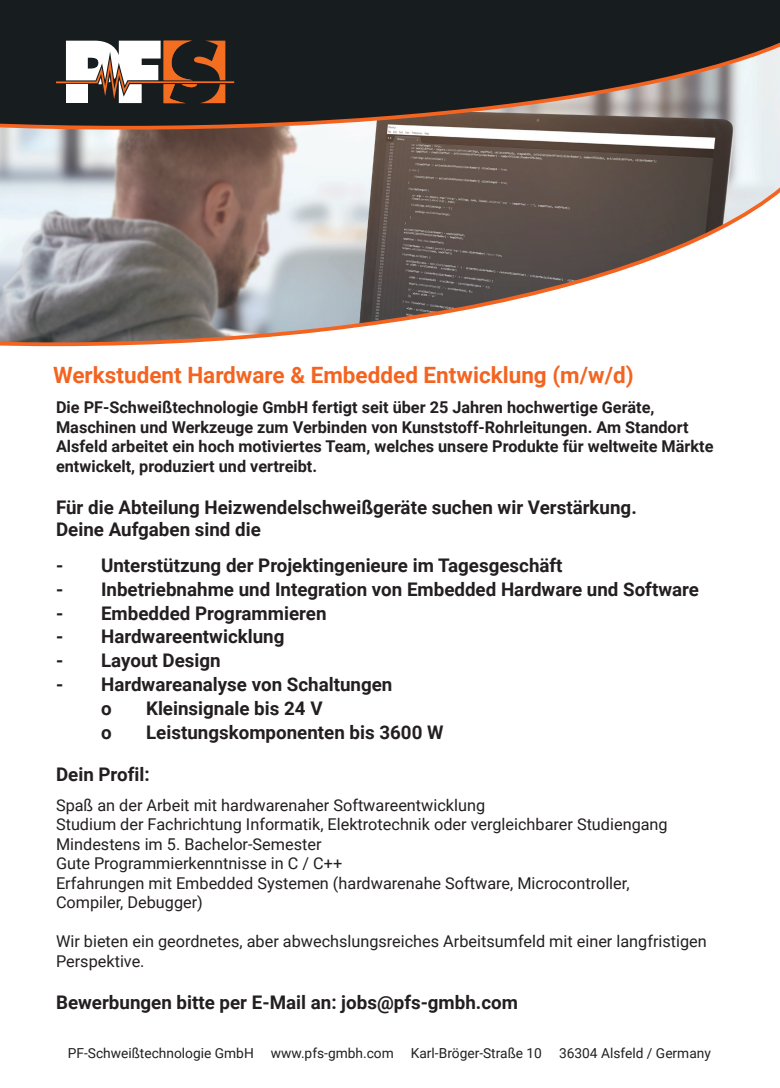
<style>
.page{position:relative;width:780px;height:1088px;background:#fff}
.page>*{position:absolute;margin:0;border:0;box-sizing:border-box;transform-origin:0 0}
.t1{font:700 22.5px "Roboto";color:#f36421}
.t2{font:700 18.75px/22.5px "Roboto";color:#231f20}
.t3{font:16.25px/19.5px "Roboto";color:#231f20}
.t4{font:700 16.25px/19.5px "Roboto";color:#231f20}
.t5{font:13.75px "Roboto";color:#231f20}
</style>
<div class="page">
<svg style="left:0;top:130px;width:779px;height:217px"></svg>
<svg style="left:0;top:0;width:779px;height:130px;background:#363434"></svg>
<svg style="left:56px;top:41px;width:178px;height:62px"></svg>
<p class="t1" style="left:53px;top:360px;width:582px">Werkstudent Hardware &amp; Embedded Entwicklung (m/w/d)</p>
<p class="t4" style="left:56px;top:397px;width:659px">Die PF-Schweißtechnologie GmbH fertigt seit über 25 Jahren hochwertige Geräte, Maschinen und Werkzeuge zum Verbinden von Kunststoff-Rohrleitungen. Am Standort Alsfeld arbeitet ein hoch motiviertes Team, welches unsere Produkte für weltweite Märkte entwickelt, produziert und vertreibt.</p>
<p class="t2" style="left:56px;top:495px;width:582px">Für die Abteilung Heizwendelschweißgeräte suchen wir Verstärkung.<br>Deine Aufgaben sind die</p>
<p class="t2" style="left:56px;top:553px;width:508px">- Unterstützung der Projektingenieure im Tagesgeschäft</p>
<p class="t2" style="left:56px;top:577px;width:644px">- Inbetriebnahme und Integration von Embedded Hardware und Software</p>
<p class="t2" style="left:56px;top:601px;width:272px">- Embedded Programmieren</p>
<p class="t2" style="left:56px;top:625px;width:230px">- Hardwareentwicklung</p>
<p class="t2" style="left:56px;top:649px;width:166px">- Layout Design</p>
<p class="t2" style="left:101px;top:672px;width:293px;line-height:23.8px;text-indent:-45px">- Hardwareanalyse von Schaltungen o</p>
<p class="t2" style="left:146px;top:696px;width:178px">Kleinsignale bis 24 V</p>
<p class="t2" style="left:101px;top:720px;width:12px">o</p>
<p class="t2" style="left:146px;top:720px;width:299px">Leistungskomponenten bis 3600 W</p>
<p class="t2" style="left:56px;top:762px;width:95px">Dein Profil:</p>
<p class="t3" style="left:56px;top:794px;width:613px">Spaß an der Arbeit mit hardwarenaher Softwareentwicklung<br>Studium der Fachrichtung Informatik, Elektrotechnik oder vergleichbarer Studiengang Mindestens im 5. Bachelor-Semester<br>Gute Programmierkenntnisse in C / C++<br>Erfahrungen mit Embedded Systemen (hardwarenahe Software, Microcontroller, Compiler, Debugger)</p>
<p class="t3" style="left:56px;top:931px;width:652px">Wir bieten ein geordnetes, aber abwechslungsreiches Arbeitsumfeld mit einer langfristigen<br>Perspektive.</p>
<p class="t2" style="left:56px;top:990px;width:463px">Bewerbungen bitte per E-Mail an: jobs@pfs-gmbh.com</p>
<p class="t5" style="left:68px;top:1043px;width:644px">PF-Schweißtechnologie GmbH www.pfs-gmbh.com Karl-Bröger-Straße 10 36304 Alsfeld / Germany</p>
</div>
